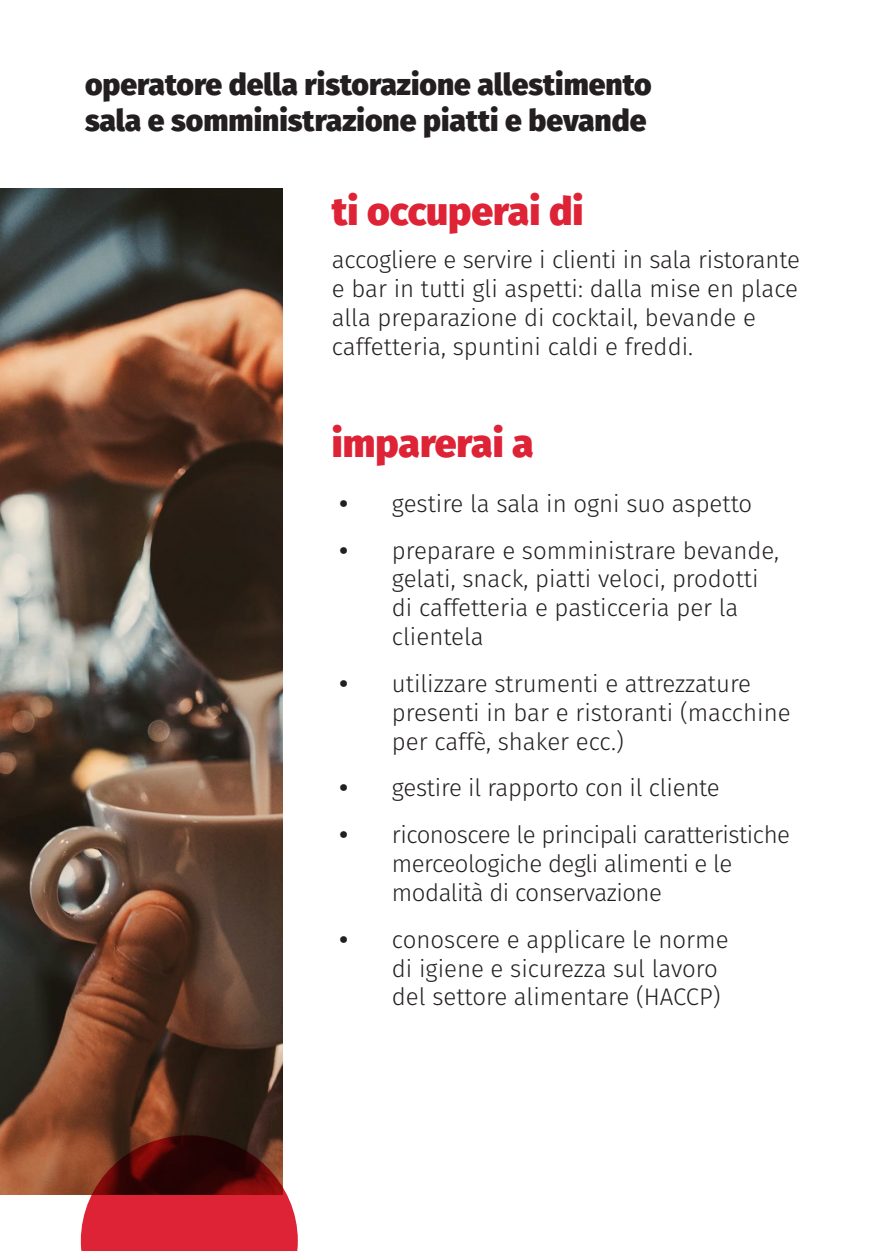
<style>
.page{position:relative;width:885px;height:1251px;background:#fff}
.page>*{position:absolute;margin:0;border:0;box-sizing:border-box;transform-origin:0 0}
.t1{font:800 39px "Fira Sans";color:#de2336}
.t2{font:800 30px/36px "Fira Sans";color:#231f20}
.t3{font:300 24px/28.8px "Fira Sans";color:#231f20}
.t4{font:300 24px/28.8px "Fira Sans";letter-spacing:-.02em;color:#231f20}
.s1{font-family:"Gotham";font-weight:500}
</style>
<div class="page">
<img style="left:0;top:188px;width:282px;height:1006px">
<svg style="left:81px;top:1134px;width:217px;height:116px;background:#99272c"></svg>
<p class="t2" style="left:85px;top:64px;width:568px">operatore della ristorazione allestimento sala e somministrazione piatti e bevande</p>
<p class="t1" style="left:332px;top:176px;width:253px">ti occuperai di</p>
<p class="t3" style="left:332px;top:245px;width:469px">accogliere e servire i clienti in sala ristorante e bar in tutti gli aspetti: dalla mise en place alla preparazione di cocktail, bevande e caffetteria, spuntini caldi e freddi.</p>
<p class="t1" style="left:332px;top:408px;width:203px">imparerai a</p>
<p class="t3" style="left:338px;top:489px;width:416px"><span class="s1">•</span> gestire la sala in ogni suo aspetto</p>
<p class="t3" style="left:392px;top:535px;width:389px;text-indent:-54px"><span class="s1">•</span> preparare e somministrare bevande, gelati, snack, piatti veloci, prodotti di caffetteria e pasticceria per la clientela</p>
<p class="t3" style="left:392px;top:669px;width:400px;text-indent:-54px"><span class="s1">•</span> utilizzare strumenti e attrezzature presenti in bar e ristoranti (macchine per caffè, shaker ecc.)</p>
<p class="t3" style="left:338px;top:773px;width:383px"><span class="s1">•</span> gestire il rapporto con il cliente</p>
<p class="t4" style="left:392px;top:820px;width:400px;text-indent:-54px"><span class="s1">•</span> riconoscere le principali caratteristiche merceologiche degli alimenti e le modalità di conservazione</p>
<p class="t3" style="left:392px;top:924px;width:338px;text-indent:-54px"><span class="s1">•</span> conoscere e applicare le norme di igiene e sicurezza sul lavoro del settore alimentare (HACCP)</p>
</div>
